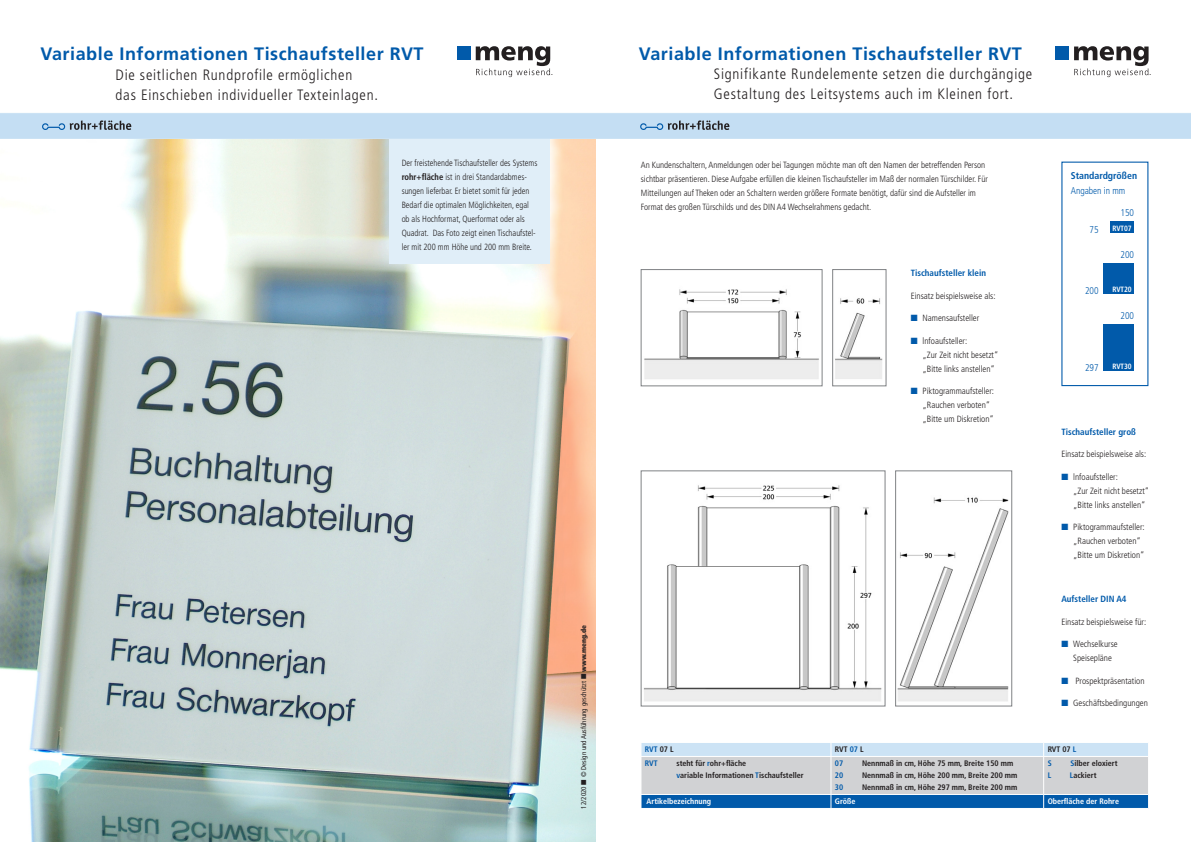
<style>
.page{position:relative;width:1191px;height:842px;background:#fff}
.page>*{position:absolute;margin:0;border:0;box-sizing:border-box;transform-origin:0 0}
.t1{font:700 18px "Frutiger LT Pro";letter-spacing:.03em;color:#015aaa}
.t2{font:300 condensed 15px/20px "Frutiger LT Pro";letter-spacing:.05em;color:#231f20}
.t3{font:300 condensed 9.8px "Frutiger LT Pro";color:#015aaa;scale:.96 1}
.t4{font:700 condensed 9.8px "Frutiger LT Pro";color:#015aaa}
.t5{font:300 condensed 9px/14px "Frutiger LT Pro";color:#231f20}
.t6{font:300 condensed 9px/14px "Frutiger LT Pro";color:#231f20;scale:.95 1}
.t7{font:300 condensed 9px/14px "Frutiger LT Std";color:#231f20}
.t8{font:700 condensed 9px "Frutiger LT Pro";color:#015aaa}
.t9{font:300 condensed 8.9px "Frutiger LT Pro";color:#231f20;scale:1.12 1}
.t10{font:700 condensed 8px/12px "Frutiger LT Pro";color:#231f20}
.t11{font:700 condensed 8px "Frutiger LT Pro";color:#fff}
.t12{font:700 condensed 8px "Frutiger LT Pro";color:#015aaa}
.t13{font:700 condensed 7.6px "Frutiger LT Pro";color:#fff;scale:.96 1}
.t14{font:condensed 7px "Frutiger LT Pro";color:#231f20}
.s1{font-weight:700}
.s2{color:#015aaa}
.s3{font-weight:900}
.s4{color:#231f20}
</style>
<div class="page">
<img style="left:0;top:139px;width:595px;height:703px">
<div style="left:1055px;top:47px;width:14px;height:13px;background:#015aaa"></div>
<svg style="left:1074px;top:46px;width:74px;height:31px"></svg>
<div style="left:457px;top:47px;width:14px;height:13px;background:#015aaa"></div>
<svg style="left:476px;top:46px;width:74px;height:31px"></svg>
<div style="left:0;top:113px;width:1191px;height:26px;background:#c4def3"></div>
<div style="left:390px;top:139px;width:160px;height:125px;background:#e0eef8"></div>
<svg style="left:641px;top:743px;width:508px;height:65px;background:#a7bed3"></svg>
<hr style="left:831px;top:756px;width:212px;height:1px;background:#fff">
<img style="left:643px;top:485px;width:239px;height:217px">
<img style="left:644px;top:289px;width:175px;height:90px">
<div style="left:641px;top:269px;width:181px;height:117px;border:1px solid #808285"></div>
<img style="left:835px;top:298px;width:48px;height:81px">
<div style="left:832px;top:269px;width:54px;height:117px;border:1px solid #808285"></div>
<div style="left:895px;top:471px;width:117px;height:235px;border:1px solid #808285"></div>
<img style="left:897px;top:497px;width:112px;height:205px">
<div style="left:1103px;top:263px;width:31px;height:31px;background:#015aaa"></div>
<div style="left:1103px;top:324px;width:31px;height:47px;background:#015aaa"></div>
<div style="left:1110px;top:221px;width:24px;height:12px;background:#015aaa"></div>
<h1 class="t1" style="left:41px;top:43px;width:384px">Variable Informationen Tischaufsteller RVT</h1>
<h2 class="t2" style="left:116px;top:65px;width:264px">Die seitlichen Rundprofile ermöglichen<br>das Einschieben individueller Texteinlagen.</h2>
<p class="t9" style="left:551px;top:67px;width:4px">.</p>
<h1 class="t1" style="left:639px;top:43px;width:384px">Variable Informationen Tischaufsteller RVT</h1>
<h2 class="t2" style="left:714px;top:64px;width:320px">Signifikante Rundelemente setzen die durchgängige<br>Gestaltung des Leitsystems auch im Kleinen fort.</h2>
<p class="t9" style="left:1149px;top:67px;width:4px">.</p>
<p class="t6" style="left:402px;top:155px;width:144px">Der freistehende Tischaufsteller des Systems <span class="s1">rohr+fläche</span> ist in drei Standardabmes&shy;sungen lieferbar. Er bietet somit für jeden Bedarf die optimalen Möglichkeiten, egal ob als Hochformat, Querformat oder als Quadrat. Das Foto zeigt einen Tischaufstel&shy;ler mit 200 mm Höhe und 200 mm Breite.</p>
<p class="t5" style="left:641px;top:158px;width:349px">An Kundenschaltern, Anmeldungen oder bei Tagungen möchte man oft den Namen der betreffenden Person sichtbar präsentieren. Diese Aufgabe erfüllen die kleinen Tischaufsteller im Maß der normalen Türschilder. Für Mitteilungen auf Theken oder an Schaltern werden größere Formate benötigt, dafür sind die Aufsteller im Format des großen Türschilds und des DIN A4 Wechselrahmens gedacht.</p>
<p class="t8" style="left:910px;top:268px;width:77px">Tischaufsteller klein</p>
<p class="t5" style="left:910px;top:289px;width:86px">Einsatz beispielsweise als:</p>
<p class="t5" style="left:910px;top:311px;width:70px"><span class="s2">■</span> Namensaufsteller</p>
<p class="t5" style="left:910px;top:334px;width:58px"><span class="s2">■</span> lnfoaufsteller:</p>
<p class="t7" style="left:922px;top:348px;width:77px">„Zur Zeit nicht besetzt“ „Bitte links anstellen“</p>
<p class="t7" style="left:922px;top:384px;width:73px;text-indent:-12px"><span class="s2">■</span> Piktogrammaufsteller: „Rauchen verboten“ „Bitte um Diskretion“</p>
<p class="t4" style="left:1070px;top:170px;width:68px">Standardgrößen</p>
<p class="t3" style="left:1070px;top:185px;width:58px">Angaben in mm</p>
<p class="t3" style="left:1120px;top:207px;width:16px">150</p>
<p class="t3" style="left:1089px;top:224px;width:11px">75</p>
<p class="t13" style="left:1112px;top:224px;width:22px">RVT07</p>
<p class="t3" style="left:1120px;top:249px;width:16px">200</p>
<p class="t3" style="left:1085px;top:285px;width:16px">200</p>
<p class="t13" style="left:1112px;top:285px;width:22px">RVT20</p>
<p class="t3" style="left:1120px;top:310px;width:16px">200</p>
<p class="t3" style="left:1085px;top:362px;width:16px">297</p>
<p class="t13" style="left:1112px;top:361px;width:22px">RVT30</p>
<p class="t14" style="left:580px;top:809px;width:185px;rotate:-90deg">12/2020 ■ © Design und Ausführung geschützt ■ <span class="s3">www.meng.de</span></p>
<p class="t8" style="left:1061px;top:426px;width:76px">Tischaufsteller groß</p>
<p class="t5" style="left:1061px;top:447px;width:86px">Einsatz beispielsweise als:</p>
<p class="t5" style="left:1061px;top:470px;width:58px"><span class="s2">■</span> lnfoaufsteller:</p>
<p class="t7" style="left:1073px;top:484px;width:77px">„Zur Zeit nicht besetzt“ „Bitte links anstellen“</p>
<p class="t7" style="left:1073px;top:520px;width:73px;text-indent:-12px"><span class="s2">■</span> Piktogrammaufsteller: „Rauchen verboten“ „Bitte um Diskretion“</p>
<p class="t8" style="left:1061px;top:594px;width:67px">Aufsteller DIN A4</p>
<p class="t5" style="left:1061px;top:615px;width:86px">Einsatz beispielsweise für:</p>
<p class="t5" style="left:1073px;top:637px;width:46px;text-indent:-12px"><span class="s2">■</span> Wechselkurse<br>Speisepläne</p>
<p class="t5" style="left:1061px;top:674px;width:85px"><span class="s2">■</span> Prospektpräsentation</p>
<p class="t5" style="left:1061px;top:696px;width:88px"><span class="s2">■</span> Geschäftsbedingungen</p>
<p class="t12" style="left:645px;top:745px;width:30px">RVT <span class="s4">07 L</span></p>
<p class="t10" style="left:835px;top:744px;width:30px">RVT <span class="s2">07</span> L</p>
<p class="t10" style="left:1047px;top:744px;width:30px">RVT 07 <span class="s2">L</span></p>
<p class="t12" style="left:645px;top:759px;width:14px">RVT</p>
<p class="t10" style="left:676px;top:758px;width:129px">steht für <span class="s2">r</span>ohr+fläche<br><span class="s2">v</span>ariable Informationen <span class="s2">T</span>ischaufsteller</p>
<p class="t12" style="left:835px;top:759px;width:10px">07</p>
<p class="t10" style="left:862px;top:758px;width:153px">Nennmaß in cm, Höhe 75 mm, Breite 150 mm</p>
<p class="t12" style="left:1047px;top:759px;width:5px">S</p>
<p class="t10" style="left:1070px;top:758px;width:49px"><span class="s2">S</span>ilber eloxiert</p>
<p class="t12" style="left:1047px;top:771px;width:5px">L</p>
<p class="t10" style="left:1070px;top:770px;width:28px"><span class="s2">L</span>ackiert</p>
<p class="t12" style="left:835px;top:771px;width:10px">20</p>
<p class="t10" style="left:862px;top:770px;width:157px">Nennmaß in cm, Höhe 200 mm, Breite 200 mm</p>
<p class="t12" style="left:835px;top:783px;width:10px">30</p>
<p class="t10" style="left:862px;top:782px;width:157px">Nennmaß in cm, Höhe 297 mm, Breite 200 mm</p>
<p class="t11" style="left:646px;top:797px;width:66px">Artikelbezeichnung</p>
<p class="t11" style="left:835px;top:797px;width:22px">Größe</p>
<p class="t11" style="left:1047px;top:797px;width:73px">Oberfläche der Rohre</p>
</div>
